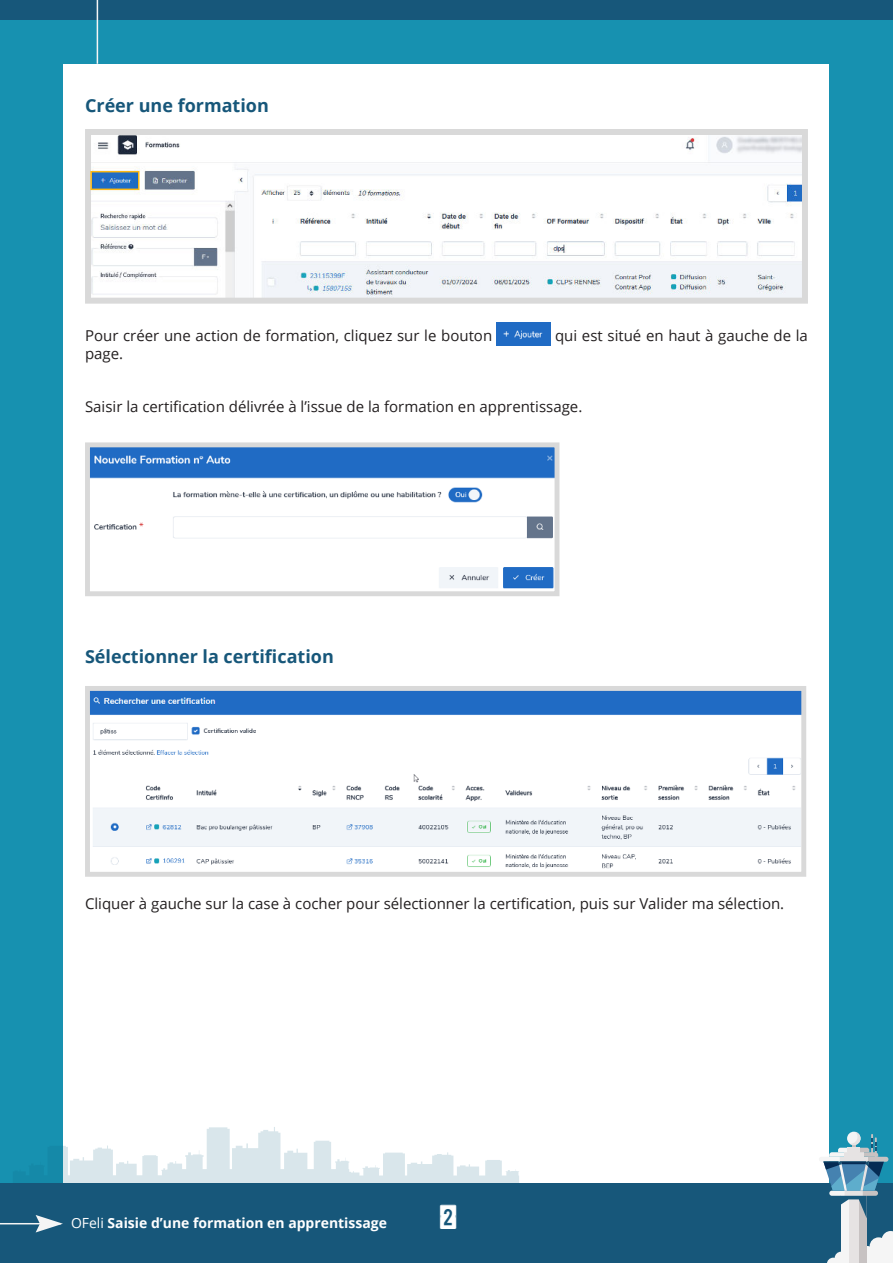
<style>
.page{position:relative;width:893px;height:1263px;background:#1791b0}
.page>*{position:absolute;margin:0;border:0;box-sizing:border-box;transform-origin:0 0}
.t1{font:31.5px "calendarnotetfb";color:#fff}
.t2{font:700 18px "Open Sans";color:#17577a}
.t3{font:15px "Open Sans";color:#231f20}
.t4{font:700 13.95px "Open Sans";color:#fff}
.s1{font-weight:400}
</style>
<div class="page">
<div style="left:0;top:0;width:893px;height:20px;background:#17577a"></div>
<div style="left:64px;top:64px;width:765px;height:1135px;background:#fff"></div>
<hr style="left:97px;top:0;width:1px;height:64px;background:#f5f5f5">
<svg style="left:13px;top:1127px;width:506px;height:57px"></svg>
<div style="left:0;top:1184px;width:893px;height:79px;background:#17577a"></div>
<hr style="left:0;top:1223px;width:61px;height:1px;background:#f5f5f5">
<svg style="left:36px;top:1215px;width:27px;height:17px"></svg>
<svg style="left:827px;top:1231px;width:66px;height:32px"></svg>
<div style="left:848px;top:1196px;width:11px;height:67px;background:#e6e3e3"></div>
<div style="left:859px;top:1196px;width:8px;height:67px;background:#c7c2c2"></div>
<div style="left:841px;top:1196px;width:7px;height:67px;background:#f5f5f5"></div>
<svg style="left:819px;top:1132px;width:69px;height:86px"></svg>
<img style="left:497px;top:323px;width:53px;height:22px">
<img style="left:92px;top:136px;width:709px;height:161px">
<div style="left:85px;top:129px;width:723px;height:175px;border:6px solid #d9d9d9"></div>
<div style="left:90px;top:171px;width:49px;height:19px;border:2px solid #fcb814"></div>
<img style="left:91px;top:448px;width:462px;height:141px">
<div style="left:85px;top:442px;width:474px;height:154px;border:5px solid #d9d9d9"></div>
<img style="left:91px;top:692px;width:709px;height:177px">
<div style="left:85px;top:686px;width:721px;height:191px;border:5px solid #d9d9d9"></div>
<p class="t2" style="left:85px;top:92px;width:185px">Créer une formation</p>
<p class="t3" style="left:85px;top:325px;width:409px">Pour créer une action de formation, cliquez sur le bouton</p>
<p class="t3" style="left:555px;top:329px;width:254px">qui est situé en haut à gauche de la</p>
<p class="t3" style="left:85px;top:347px;width:40px">page.</p>
<p class="t3" style="left:85px;top:396px;width:499px">Saisir la certification délivrée à l’issue de la formation en apprentissage.</p>
<p class="t2" style="left:85px;top:643px;width:250px">Sélectionner la certification</p>
<p class="t3" style="left:85px;top:898px;width:701px">Cliquer à gauche sur la case à cocher pour sélectionner la certification, puis sur Valider ma sélection.</p>
<p class="t4" style="left:71px;top:1217px;width:317px"><span class="s1">OFeli</span> Saisie d’une formation en apprentissage</p>
<h1 class="t1" style="left:438px;top:1200px;width:22px">2</h1>
</div>
